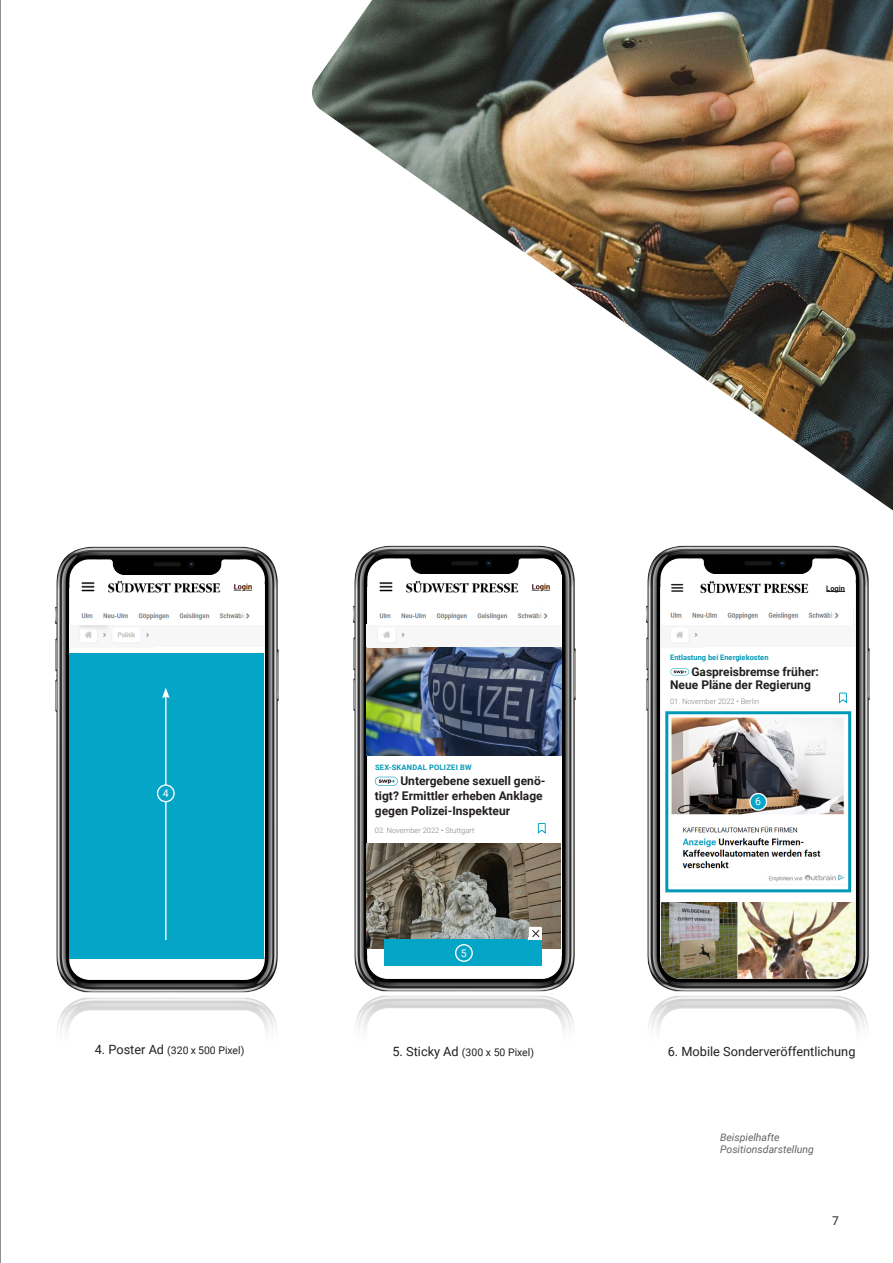
<style>
.page{position:relative;width:893px;height:1263px;background:#fff}
.page>*{position:absolute;margin:0;border:0;box-sizing:border-box;transform-origin:0 0}
.SWP_Fließtext_8_5{font:12.75px "Roboto";color:#231f20}
.SWP_Headline_14{font:700 12px/15px "Roboto";color:#231f20}
.t1{font:12px "Roboto";color:#231f20}
.SWP_Fließtext_8_5-2{font:10.5px "Roboto";color:#231f20}
.SWP_BU{font:italic 10.5px/12px "Roboto";color:#636366}
.t2{font:10.5px "Roboto";color:#fff}
.SWP_Headline_14-2{font:300 7.5px "Roboto";color:#808285}
.SWP_OVERHEAD{font:700 7.5px "Roboto";color:#0099b8}
.SWP_OVERHEAD-2{font:700 7.5px "Roboto";letter-spacing:.035em;color:#0099b8}
.t3{font:700 7.5px "Roboto";color:#231f20}
.s1{font-size:12.75px}
</style>
<div class="page">
<img style="left:57px;top:998px;width:220px;height:33px">
<img style="left:55px;top:546px;width:223px;height:447px">
<img style="left:353px;top:545px;width:222px;height:485px">
<img style="left:646px;top:545px;width:223px;height:485px">
<div style="left:69px;top:654px;width:195px;height:305px;background:#05a5c8"></div>
<hr style="left:165px;top:696px;width:2px;height:244px;background:#fff">
<svg style="left:162px;top:688px;width:8px;height:10px"></svg>
<div style="left:158px;top:785px;width:16px;height:17px;background:#05a5c8;border-radius:50%"></div>
<div style="left:157px;top:784px;width:18px;height:18px;border:1px solid #fff;border-radius:50%"></div>
<div style="left:375px;top:765px;width:175px;height:74px;background:#fff"></div>
<img style="left:366px;top:843px;width:195px;height:106px">
<div style="left:385px;top:940px;width:157px;height:26px;background:#05a5c8"></div>
<img style="left:366px;top:647px;width:195px;height:109px">
<svg style="left:456px;top:945px;width:16px;height:16px"></svg>
<div style="left:455px;top:944px;width:18px;height:18px;border:1px solid #fff;border-radius:50%"></div>
<div style="left:529px;top:927px;width:13px;height:13px;background:#fff"></div>
<div style="left:526px;top:937px;width:10px;height:10px;background:#05a3c6"></div>
<svg style="left:527px;top:929px;width:13px;height:11px"></svg>
<img style="left:696px;top:579px;width:117px;height:18px">
<svg style="left:672px;top:584px;width:11px;height:8px"></svg>
<svg style="left:826px;top:591px;width:19px;height:1px"></svg>
<div style="left:661px;top:624px;width:194px;height:23px;background:#f7f7f7"></div>
<img style="left:676px;top:632px;width:22px;height:6px">
<div style="left:670px;top:654px;width:176px;height:54px;background:#fff"></div>
<svg style="left:839px;top:693px;width:8px;height:10px"></svg>
<svg style="left:538px;top:823px;width:7px;height:10px"></svg>
<svg style="left:375px;top:777px;width:23px;height:9px"></svg>
<svg style="left:670px;top:668px;width:19px;height:7px"></svg>
<div style="left:69px;top:624px;width:195px;height:23px;background:#f7f7f7"></div>
<img style="left:85px;top:632px;width:64px;height:6px">
<div style="left:75px;top:620px;width:37px;height:11px;background:#231f20;opacity:.4"></div>
<img style="left:72px;top:575px;width:192px;height:49px">
<div style="left:367px;top:624px;width:195px;height:23px;background:#f7f7f7"></div>
<img style="left:383px;top:632px;width:22px;height:6px">
<img style="left:370px;top:575px;width:191px;height:49px">
<img style="left:661px;top:607px;width:192px;height:17px">
<img style="left:669px;top:715px;width:178px;height:173px">
<div style="left:665px;top:711px;width:186px;height:181px;border:3px solid #0099b8"></div>
<svg style="left:750px;top:793px;width:16px;height:17px"></svg>
<div style="left:749px;top:793px;width:18px;height:18px;border:1px solid #fff;border-radius:50%"></div>
<img style="left:312px;top:0;width:581px;height:510px">
<hr style="left:0;top:0;width:1px;height:1263px;background:#231f20">
<p class="t2" style="left:163px;top:786px;width:7px">4</p>
<p class="SWP_OVERHEAD-2" style="left:375px;top:762px;width:98px">SEX-SKANDAL POLIZEI BW</p>
<p class="SWP_Headline_14" style="left:375px;top:773px;width:172px;text-indent:26px">Untergebene sexuell genö&shy;tigt? Ermittler erheben Anklage gegen Polizei-Inspekteur</p>
<p class="SWP_Headline_14-2" style="left:375px;top:825px;width:101px">02. November 2022 • Stuttgart</p>
<p class="t2" style="left:460px;top:945px;width:7px">5</p>
<p class="SWP_Fließtext_8_5-2" style="left:95px;top:1042px;width:151px"><span class="s1">4. Poster Ad</span> (320 x 500 Pixel)</p>
<p class="SWP_Fließtext_8_5-2" style="left:392px;top:1044px;width:143px"><span class="s1">5. Sticky Ad</span> (300 x 50 Pixel)</p>
<p class="t3" style="left:826px;top:583px;width:20px">Login</p>
<p class="SWP_OVERHEAD" style="left:670px;top:652px;width:100px">Entlastung bei Energiekosten</p>
<p class="SWP_Headline_14" style="left:670px;top:664px;width:150px;line-height:13.5px;text-indent:21px">Gaspreisbremse früher:<br>Neue Pläne der Regierung</p>
<p class="SWP_Headline_14-2" style="left:670px;top:696px;width:91px">01. November 2022 • Berlin</p>
<p class="t2" style="left:755px;top:794px;width:7px">6</p>
<p class="SWP_Fließtext_8_5" style="left:668px;top:1042px;width:189px">6. Mobile Sonderveröffentlichung</p>
<p class="SWP_BU" style="left:720px;top:1131px;width:95px">Beispielhafte<br>Positionsdarstellung</p>
<p class="t1" style="left:832px;top:1212px;width:8px">7</p>
</div>
